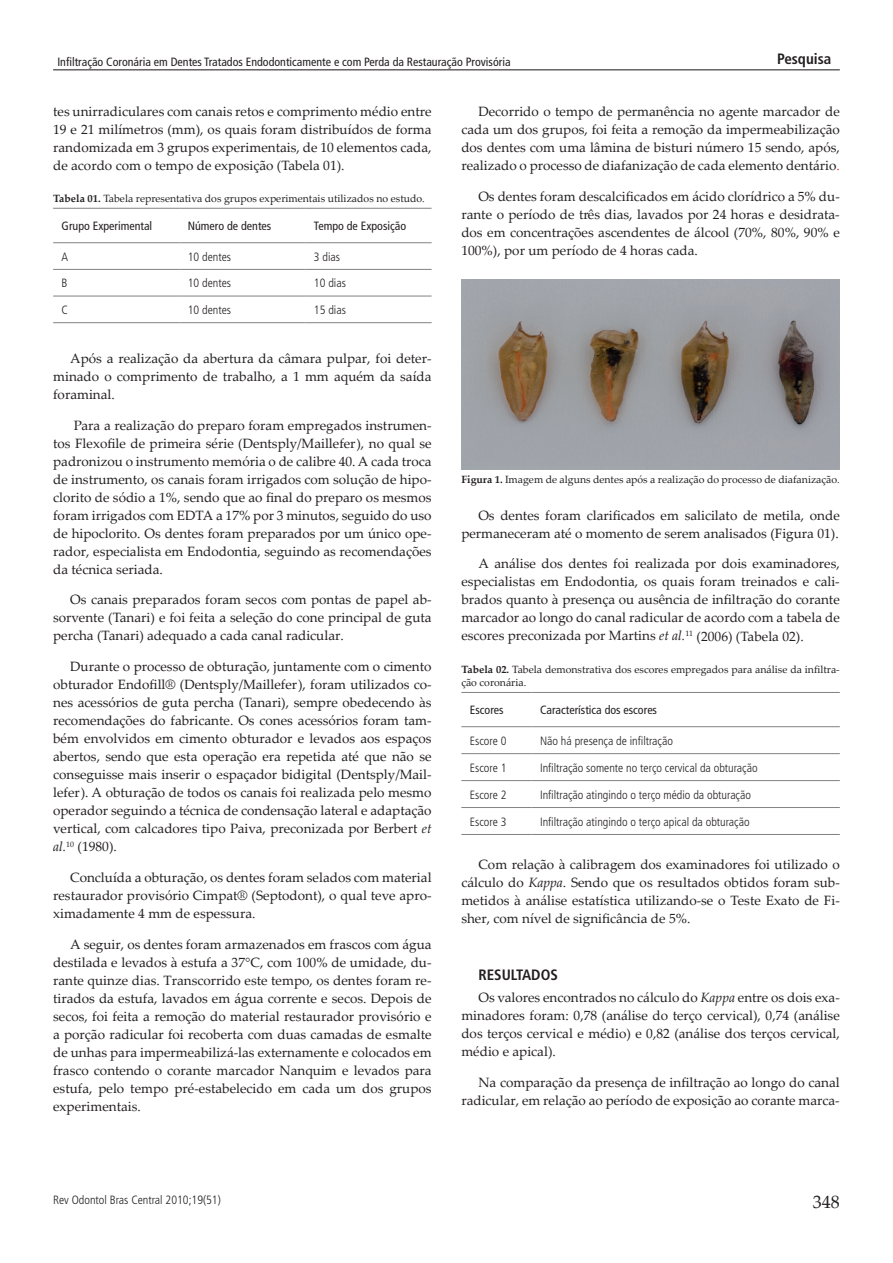
<style>
.page{position:relative;width:893px;height:1263px;background:#fff}
.page>*{position:absolute;margin:0;border:0;box-sizing:border-box;transform-origin:0 0}
.t1{font:18px "Palatino Linotype";color:#231f20}
.t2{font:700 condensed 15px "Frutiger LT Std";color:#231f20}
.t3{font:13.5px/18px "Palatino Linotype";color:#231f20;text-align:justify}
.t4{font:300 condensed 12px "Frutiger LT Std";color:#231f20}
.t5{font:condensed 12px "Frutiger LT Std";color:#231f20}
.t6{font:10.5px/13.5px "Palatino Linotype";color:#231f20}
.s1{font-weight:700}
.s2{font-style:italic}
.s3{color:#ee2f2a}
</style>
<div class="page">
<hr style="left:53px;top:69px;width:787px;height:1px;background:#231f20">
<hr style="left:53px;top:269px;width:126px;height:1px;background:#808285">
<hr style="left:179px;top:269px;width:126px;height:1px;background:#808285">
<hr style="left:305px;top:269px;width:127px;height:1px;background:#808285">
<hr style="left:53px;top:296px;width:126px;height:1px;background:#808285">
<hr style="left:179px;top:296px;width:126px;height:1px;background:#808285">
<hr style="left:305px;top:296px;width:127px;height:1px;background:#808285">
<hr style="left:53px;top:322px;width:126px;height:1px;background:#808285">
<hr style="left:179px;top:322px;width:126px;height:1px;background:#808285">
<hr style="left:305px;top:322px;width:127px;height:1px;background:#808285">
<hr style="left:53px;top:208px;width:126px;height:1px;background:#808285">
<hr style="left:179px;top:208px;width:126px;height:1px;background:#808285">
<hr style="left:305px;top:208px;width:127px;height:1px;background:#808285">
<hr style="left:53px;top:242px;width:126px;height:1px;background:#808285">
<hr style="left:179px;top:242px;width:126px;height:1px;background:#808285">
<hr style="left:305px;top:242px;width:127px;height:1px;background:#808285">
<hr style="left:461px;top:753px;width:70px;height:1px;background:#808285">
<hr style="left:531px;top:753px;width:309px;height:1px;background:#808285">
<hr style="left:461px;top:780px;width:70px;height:1px;background:#808285">
<hr style="left:531px;top:780px;width:309px;height:1px;background:#808285">
<hr style="left:461px;top:807px;width:70px;height:1px;background:#808285">
<hr style="left:531px;top:807px;width:309px;height:1px;background:#808285">
<hr style="left:461px;top:834px;width:70px;height:1px;background:#808285">
<hr style="left:531px;top:834px;width:309px;height:1px;background:#808285">
<hr style="left:461px;top:692px;width:70px;height:1px;background:#808285">
<hr style="left:531px;top:692px;width:309px;height:1px;background:#808285">
<hr style="left:461px;top:726px;width:70px;height:1px;background:#808285">
<hr style="left:531px;top:726px;width:309px;height:1px;background:#808285">
<img style="left:461px;top:280px;width:379px;height:190px">
<p class="t5" style="left:57px;top:55px;width:455px">Infiltração Coronária em Dentes Tratados Endodonticamente e com Perda da Restauração Provisória</p>
<p class="t2" style="left:777px;top:50px;width:56px">Pesquisa</p>
<p class="t3" style="left:53px;top:102px;width:380px">tes unirradiculares com canais retos e comprimento médio entre 19 e 21 milímetros (mm), os quais foram distribuídos de forma randomizada em 3 grupos experimentais, de 10 elementos cada, de acordo com o tempo de exposição (Tabela 01).</p>
<p class="t6" style="left:53px;top:191px;width:373px"><span class="s1">Tabela 01.</span> Tabela representativa dos grupos experimentais utilizados no estudo.</p>
<p class="t5" style="left:62px;top:219px;width:92px">Grupo Experimental</p>
<p class="t5" style="left:188px;top:219px;width:85px">Número de dentes</p>
<p class="t5" style="left:314px;top:219px;width:94px">Tempo de Exposição</p>
<p class="t4" style="left:62px;top:250px;width:8px">A</p>
<p class="t4" style="left:188px;top:250px;width:45px">10 dentes</p>
<p class="t4" style="left:314px;top:250px;width:28px">3 dias</p>
<p class="t4" style="left:62px;top:276px;width:7px">B</p>
<p class="t4" style="left:188px;top:276px;width:45px">10 dentes</p>
<p class="t4" style="left:314px;top:276px;width:33px">10 dias</p>
<p class="t4" style="left:62px;top:303px;width:8px">C</p>
<p class="t4" style="left:188px;top:303px;width:45px">10 dentes</p>
<p class="t4" style="left:314px;top:303px;width:33px">15 dias</p>
<p class="t3" style="left:53px;top:349px;width:380px;text-indent:17px">Após a realização da abertura da câmara pulpar, foi deter&shy;minado o comprimento de trabalho, a 1 mm aquém da saída foraminal.</p>
<p class="t3" style="left:53px;top:416px;width:380px;text-indent:21px">Para a realização do preparo foram empregados instrumen&shy;tos Flexofile de primeira série (Dentsply/Maillefer), no qual se padronizou o instrumento memória o de calibre 40. A cada troca de instrumento, os canais foram irrigados com solução de hipo&shy;clorito de sódio a 1%, sendo que ao final do preparo os mesmos foram irrigados com EDTA a 17% por 3 minutos, seguido do uso de hipoclorito. Os dentes foram preparados por um único ope&shy;rador, especialista em Endodontia, seguindo as recomendações da técnica seriada.</p>
<p class="t3" style="left:53px;top:590px;width:380px;text-indent:17px">Os canais preparados foram secos com pontas de papel ab&shy;sorvente (Tanari) e foi feita a seleção do cone principal de guta percha (Tanari) adequado a cada canal radicular.</p>
<p class="t3" style="left:53px;top:657px;width:380px;text-indent:17px">Durante o processo de obturação, juntamente com o cimento obturador Endofill® (Dentsply/Maillefer), foram utilizados co&shy;nes acessórios de guta percha (Tanari), sempre obedecendo às recomendações do fabricante. Os cones acessórios foram tam&shy;bém envolvidos em cimento obturador e levados aos espaços abertos, sendo que esta operação era repetida até que não se conseguisse mais inserir o espaçador bidigital (Dentsply/Mail&shy;lefer). A obturação de todos os canais foi realizada pelo mesmo operador seguindo a técnica de condensação lateral e adaptação vertical, com calcadores tipo Paiva, preconizada por Berbert <span class="s2">et al.</span><sup>10</sup> (1980).</p>
<p class="t3" style="left:53px;top:868px;width:380px;text-indent:17px">Concluída a obturação, os dentes foram selados com material restaurador provisório Cimpat® (Septodont), o qual teve apro&shy;ximadamente 4 mm de espessura.</p>
<p class="t3" style="left:53px;top:935px;width:380px;text-indent:17px">A seguir, os dentes foram armazenados em frascos com água destilada e levados à estufa a 37°C, com 100% de umidade, du&shy;rante quinze dias. Transcorrido este tempo, os dentes foram re&shy;tirados da estufa, lavados em água corrente e secos. Depois de secos, foi feita a remoção do material restaurador provisório e a porção radicular foi recoberta com duas camadas de esmalte de unhas para impermeabilizá-las externamente e colocados em frasco contendo o corante marcador Nanquim e levados para estufa, pelo tempo pré-estabelecido em cada um dos grupos experimentais.</p>
<p class="t3" style="left:461px;top:102px;width:380px;text-indent:17px">Decorrido o tempo de permanência no agente marcador de cada um dos grupos, foi feita a remoção da impermeabilização dos dentes com uma lâmina de bisturi número 15 sendo, após, realizado o processo de diafanização de cada elemento dentário<span class="s3">.</span></p>
<p class="t3" style="left:461px;top:187px;width:380px;text-indent:17px">Os dentes foram descalcificados em ácido clorídrico a 5% du&shy;rante o período de três dias, lavados por 24 horas e desidrata&shy;dos em concentrações ascendentes de álcool (70%, 80%, 90% e 100%), por um período de 4 horas cada.</p>
<p class="t6" style="left:461px;top:472px;width:380px"><span class="s1">Figura 1.</span> Imagem de alguns dentes após a realização do processo de diafanização.</p>
<p class="t3" style="left:461px;top:506px;width:380px;text-align:right">Os dentes foram clarificados em salicilato de metila, onde permaneceram até o momento de serem analisados (Figura 01).</p>
<p class="t3" style="left:461px;top:554px;width:380px;text-indent:17px">A análise dos dentes foi realizada por dois examinadores, especialistas em Endodontia, os quais foram treinados e cali&shy;brados quanto à presença ou ausência de infiltração do corante marcador ao longo do canal radicular de acordo com a tabela de escores preconizada por Martins <span class="s2">et al.</span><sup>11</sup> (2006) (Tabela 02).</p>
<p class="t6" style="left:461px;top:662px;width:380px"><span class="s1">Tabela 02.</span> Tabela demonstrativa dos escores empregados para análise da infiltra&shy;ção coronária.</p>
<p class="t5" style="left:470px;top:703px;width:35px">Escores</p>
<p class="t5" style="left:540px;top:703px;width:119px">Característica dos escores</p>
<p class="t4" style="left:470px;top:734px;width:38px">Escore 0</p>
<p class="t4" style="left:540px;top:734px;width:134px">Não há presença de infiltração</p>
<p class="t4" style="left:470px;top:761px;width:38px">Escore 1</p>
<p class="t4" style="left:540px;top:761px;width:219px">Infiltração somente no terço cervical da obturação</p>
<p class="t4" style="left:470px;top:788px;width:38px">Escore 2</p>
<p class="t4" style="left:540px;top:788px;width:212px">Infiltração atingindo o terço médio da obturação</p>
<p class="t4" style="left:470px;top:814px;width:38px">Escore 3</p>
<p class="t4" style="left:540px;top:814px;width:211px">Infiltração atingindo o terço apical da obturação</p>
<p class="t3" style="left:461px;top:855px;width:380px;text-indent:17px">Com relação à calibragem dos examinadores foi utilizado o cálculo do <span class="s2">Kappa</span>. Sendo que os resultados obtidos foram sub&shy;metidos à análise estatística utilizando-se o Teste Exato de Fi&shy;sher, com nível de significância de 5%.</p>
<p class="t2" style="left:478px;top:965px;width:81px">RESULTADOS</p>
<p class="t3" style="left:461px;top:988px;width:380px;text-indent:17px">Os valores encontrados no cálculo do <span class="s2">Kappa</span> entre os dois exa&shy;minadores foram: 0,78 (análise do terço cervical), 0,74 (análise dos terços cervical e médio) e 0,82 (análise dos terços cervical, médio e apical).</p>
<p class="t3" style="left:461px;top:1072px;width:380px;text-align:right">Na comparação da presença de infiltração ao longo do canal radicular, em relação ao período de exposição ao corante marca-</p>
<p class="t4" style="left:53px;top:1193px;width:169px">Rev Odontol Bras Central 2010;19(51)</p>
<h1 class="t1" style="left:813px;top:1189px;width:28px">348</h1>
</div>
